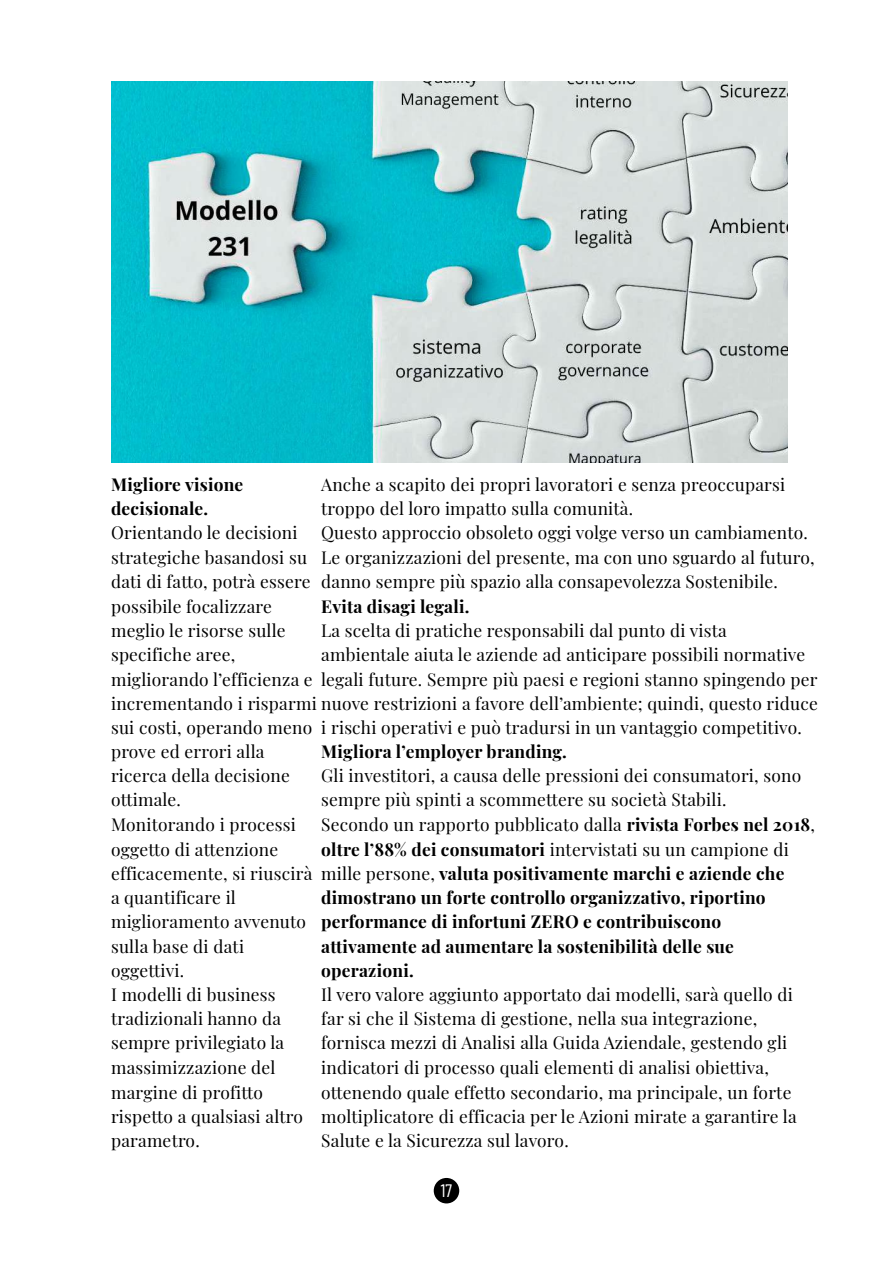
<style>
.page{position:relative;width:893px;height:1263px;background:#fff}
.page>*{position:absolute;margin:0;border:0;box-sizing:border-box;transform-origin:0 0}
.t1{font:18px "Barlow Condensed";color:#fff}
.t2{font:17.4px/24.3px "Playfair Display";letter-spacing:.015em;color:#000}
.t3{font:700 17.4px/24.3px "Playfair Display";letter-spacing:.015em;color:#000}
.s1{font-weight:400}
</style>
<div class="page">
<img style="left:111px;top:81px;width:677px;height:381px">
<div style="left:434px;top:1178px;width:25px;height:25px;background:#000;border-radius:50%"></div>
<p class="t2" style="left:321px;top:471px;width:495px">Anche a scapito dei propri lavoratori e senza preoccuparsi troppo del loro impatto sulla comunità.<br>Questo approccio obsoleto oggi volge verso un cambiamento.<br>Le organizzazioni del presente, ma con uno sguardo al futuro, danno sempre più spazio alla consapevolezza Sostenibile.</p>
<p class="t3" style="left:321px;top:592px;width:150px">Evita disagi legali.</p>
<p class="t2" style="left:321px;top:616px;width:498px">La scelta di pratiche responsabili dal punto di vista ambientale aiuta le aziende ad anticipare possibili normative legali future. Sempre più paesi e regioni stanno spingendo per</p>
<p class="t2" style="left:321px;top:714px;width:482px">i rischi operativi e può tradursi in un vantaggio competitivo.</p>
<p class="t3" style="left:321px;top:738px;width:247px">Migliora l’employer branding.</p>
<p class="t3" style="left:321px;top:762px;width:495px"><span class="s1">Gli investitori, a causa delle pressioni dei consumatori, sono sempre più spinti a scommettere su società Stabili.<br>Secondo un rapporto pubblicato dalla</span> rivista Forbes nel 2018<span class="s1">, </span>oltre l’88% dei consumatori <span class="s1">intervistati su un campione di mille persone,</span> valuta positivamente marchi e aziende che dimostrano un forte controllo organizzativo, riportino performance di infortuni ZERO e contribuiscono attivamente ad aumentare la sostenibilità delle sue operazioni.</p>
<p class="t2" style="left:321px;top:981px;width:477px">Il vero valore aggiunto apportato dai modelli, sarà quello di far si che il Sistema di gestione, nella sua integrazione, fornisca mezzi di Analisi alla Guida Aziendale, gestendo gli indicatori di processo quali elementi di analisi obiettiva, ottenendo quale effetto secondario, ma principale, un forte moltiplicatore di efficacia per le Azioni mirate a garantire la Salute e la Sicurezza sul lavoro.</p>
<p class="t1" style="left:441px;top:1178px;width:13px">17</p>
<p class="t3" style="left:111px;top:471px;width:134px">Migliore visione decisionale.</p>
<p class="t2" style="left:111px;top:519px;width:708px">Orientando le decisioni<br>strategiche basandosi su<br>dati di fatto, potrà essere<br>possibile focalizzare<br>meglio le risorse sulle<br>specifiche aree,<br>migliorando l’efficienza e<br>incrementando i risparmi nuove restrizioni a favore dell’ambiente; quindi, questo riduce sui costi, operando meno<br>prove ed errori alla<br>ricerca della decisione<br>ottimale.<br>Monitorando i processi<br>oggetto di attenzione<br>efficacemente, si riuscirà<br>a quantificare il<br>miglioramento avvenuto<br>sulla base di dati<br>oggettivi.<br>I modelli di business<br>tradizionali hanno da<br>sempre privilegiato la<br>massimizzazione del<br>margine di profitto<br>rispetto a qualsiasi altro<br>parametro.</p>
</div>
